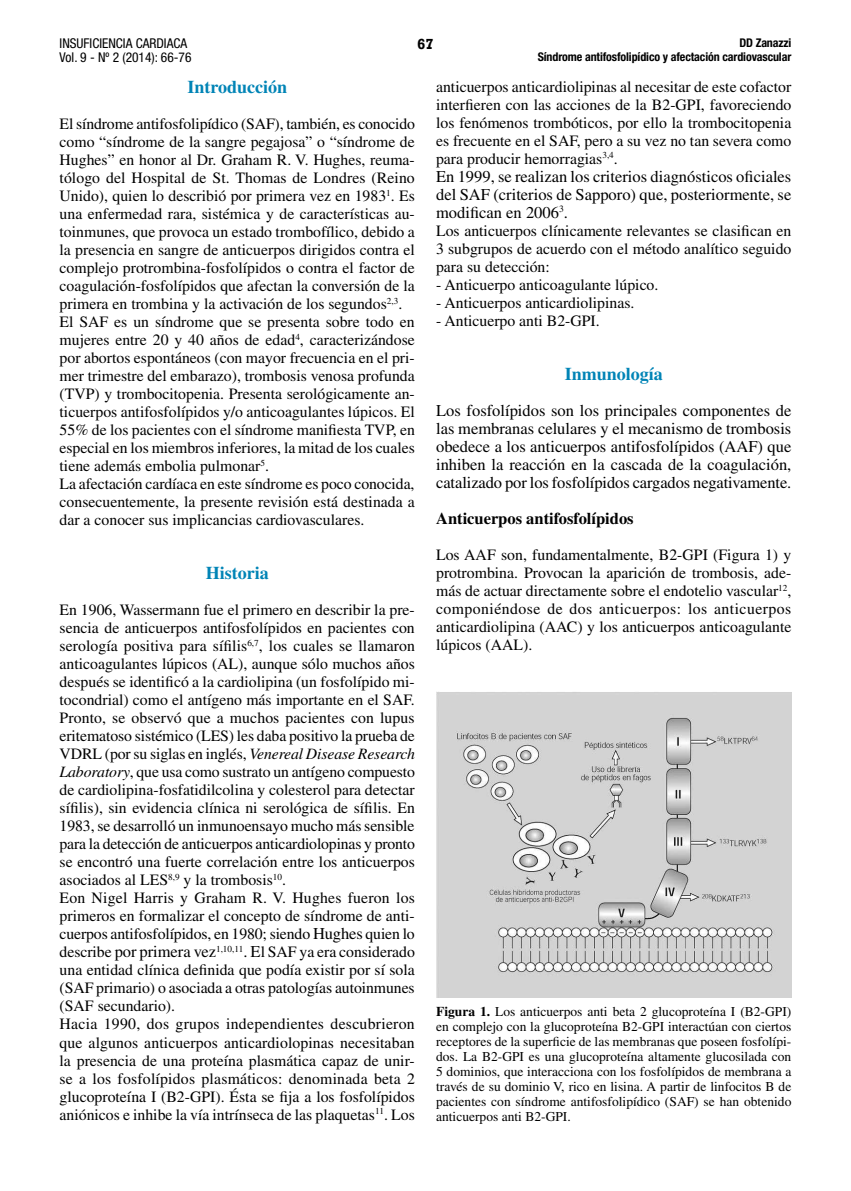
<style>
.page{position:relative;width:851px;height:1191px;background:#fff}
.page>*{position:absolute;margin:0;border:0;box-sizing:border-box;transform-origin:0 0}
.t1{font:700 18px "Times LT Std";color:#0084b6}
.t2{font:16.5px/18px "Times LT Std";letter-spacing:-.005em;color:#000;text-align:justify}
.t3{font:700 16.5px "Times LT Std";color:#000}
.t4{font:15.75px/18px "Times LT Std";color:#000;text-align:justify}
.t5{font:700 15px "Rockwell";color:#000}
.t6{font:13.5px/15px "Times LT Std";color:#000;text-align:justify}
.t7{font:condensed 13.5px/14.4px "Helvetica Neue LT Std";color:#000}
.t8{font:700 condensed 12px/14.4px "Helvetica Neue LT Std";letter-spacing:-.01em;color:#000;text-align:right}
.s1{font-style:italic}
.s2{font-size:16.5px}
.s3{font-weight:700}
</style>
<div class="page">
<img style="left:436px;top:692px;width:355px;height:305px">
<p class="t7" style="left:60px;top:36px;width:133px">INSUFICIENCIA CARDIACA<br>Vol. 9 - Nº 2 (2014): 66-76</p>
<p class="t5" style="left:417px;top:34px;width:18px">67</p>
<p class="t8" style="left:537px;top:35px;width:255px">DD Zanazzi<br>Síndrome antifosfolipídico y afectación cardiovascular</p>
<p class="t1" style="left:187px;top:76px;width:101px">Introducción</p>
<p class="t4" style="left:60px;top:115px;width:357px;text-align:left">El síndrome antifosfolipídico (SAF), también, es conocido como “síndrome de la sangre pegajosa” o “síndrome de Hughes” en honor al Dr. Graham R. V. Hughes, reuma&shy;tólogo del Hospital de St. Thomas de Londres (Reino Unido), quien lo describió por primera vez en 1983<sup>1</sup>. Es una enfermedad rara, sistémica y de características au&shy;toinmunes, que provoca un estado trombofílico, debido a la presencia en sangre de anticuerpos dirigidos contra el complejo protrombina-fosfolípidos o contra el factor de coagulación-fosfolípidos que afectan la conversión de la primera en trombina y la activación de los segundos<sup>2,3</sup>.<br>El SAF es un síndrome que se presenta sobre todo en mujeres entre 20 y 40 años de edad<sup>4</sup>, caracterizándose por abortos espontáneos (con mayor frecuencia en el pri&shy;mer trimestre del embarazo), trombosis venosa profunda (TVP) y trombocitopenia. Presenta serológicamente an&shy;ticuerpos antifosfolípidos y/o anticoagulantes lúpicos. El 55% de los pacientes con el síndrome manifiesta TVP, en especial en los miembros inferiores, la mitad de los cuales tiene además embolia pulmonar<sup>5</sup>.<br>La afectación cardíaca en este síndrome es poco conocida, consecuentemente, la presente revisión está destinada a dar a conocer sus implicancias cardiovasculares.</p>
<p class="t1" style="left:206px;top:562px;width:64px">Historia</p>
<p class="t4" style="left:60px;top:601px;width:357px;text-align:left">En 1906, Wassermann fue el primero en describir la pre&shy;sencia de anticuerpos antifosfolípidos en pacientes con serología positiva para sífilis<sup>6,7</sup>, los cuales se llamaron anticoagulantes lúpicos (AL), aunque sólo muchos años después se identificó a la cardiolipina (un fosfolípido mi&shy;tocondrial) como el antígeno más importante en el SAF.<br>Pronto, se observó que a muchos pacientes con lupus eritematoso sistémico (LES) les daba positivo la prueba de VDRL (por su siglas en inglés, <span class="s1">Venereal Disease Research Laboratory</span>, que usa como sustrato un antígeno compuesto de cardiolipina-fosfatidilcolina y colesterol para detectar sífilis), sin evidencia clínica ni serológica de sífilis. En 1983, se desarrolló un inmunoensayo mucho más sensible para la detección de anticuerpos anticardiolopinas y pronto se encontró una fuerte correlación entre los anticuerpos asociados al LES<sup>8,9</sup> y la trombosis<sup>10</sup>.<br>Eon Nigel Harris y Graham R. V. Hughes fueron los primeros en formalizar el concepto de síndrome de anti&shy;cuerpos antifosfolípidos, en 1980; siendo <span class="s2">Hughes</span> quien lo describe <span class="s2">por primera vez</span><sup>1,10,11</sup><span class="s2">. E</span>l SAF ya era considerado una entidad clínica definida que podía existir por sí sola (SAF primario) o asociada a otras patologías autoinmunes (SAF secundario).<br>Hacia 1990, dos grupos independientes descubrieron que algunos anticuerpos anticardiolopinas necesitaban la presencia de una proteína plasmática capaz de unir&shy;se a los fosfolípidos plasmáticos: denominada beta 2 glucoproteína I (B2-GPI). Ésta se fija a los fosfolípidos aniónicos e inhibe la vía intrínseca de las plaquetas<sup>11</sup>. Los</p>
<p class="t4" style="left:436px;top:77px;width:357px">anticuerpos anticardiolipinas al necesitar de este cofactor interfieren con las acciones de la B2-GPI, favoreciendo los fenómenos trombóticos, por ello la trombocitopenia es frecuente en el SAF, pero a su vez no tan severa como para producir hemorragias<sup>3,4</sup>.</p>
<p class="t2" style="left:436px;top:167px;width:356px">En 1999, se realizan los criterios diagnósticos oficiales del SAF (criterios de Sapporo) que, posteriormente, se modifican en 2006<sup>3</sup>.</p>
<p class="t4" style="left:436px;top:221px;width:357px">Los anticuerpos clínicamente relevantes se clasifican en 3 subgrupos de acuerdo con el método analítico seguido para su detección:</p>
<p class="t4" style="left:436px;top:275px;width:224px">- Anticuerpo anticoagulante lúpico.</p>
<p class="t4" style="left:436px;top:293px;width:200px">- Anticuerpos anticardiolipinas.</p>
<p class="t4" style="left:436px;top:311px;width:165px">- Anticuerpo anti B2-GPI.</p>
<p class="t1" style="left:564px;top:363px;width:100px">Inmunología</p>
<p class="t2" style="left:436px;top:401px;width:357px">Los fosfolípidos son los principales componentes de las membranas celulares y el mecanismo de trombosis obedece a los anticuerpos antifosfolípidos (AAF) que inhiben la reacción en la cascada de la coagulación, catalizado por los fosfolípidos cargados negativamente.</p>
<p class="t3" style="left:436px;top:508px;width:199px">Anticuerpos antifosfolípidos</p>
<p class="t4" style="left:436px;top:545px;width:357px">Los AAF son, fundamentalmente, B2-GPI (Figura 1) y protrombina. Provocan la aparición de trombosis, ade&shy;más de actuar directamente sobre el endotelio vascular<sup>12</sup>, componiéndose de dos anticuerpos: los anticuerpos anticardiolipina (AAC) y los anticuerpos anticoagulante lúpicos (AAL).</p>
<p class="t6" style="left:436px;top:1004px;width:357px"><span class="s3">Figura 1.</span> Los anticuerpos anti beta 2 glucoproteína I (B2-GPI) en complejo con la glucoproteína B2-GPI interactúan con ciertos receptores de la superficie de las membranas que poseen fosfolípi&shy;dos. La B2-GPI es una glucoproteína altamente glucosilada con 5 dominios, que interacciona con los fosfolípidos de membrana a través de su dominio V, rico en lisina. A partir de linfocitos B de pacientes con síndrome antifosfolipídico (SAF) se han obtenido anticuerpos anti B2-GPI.</p>
</div>
